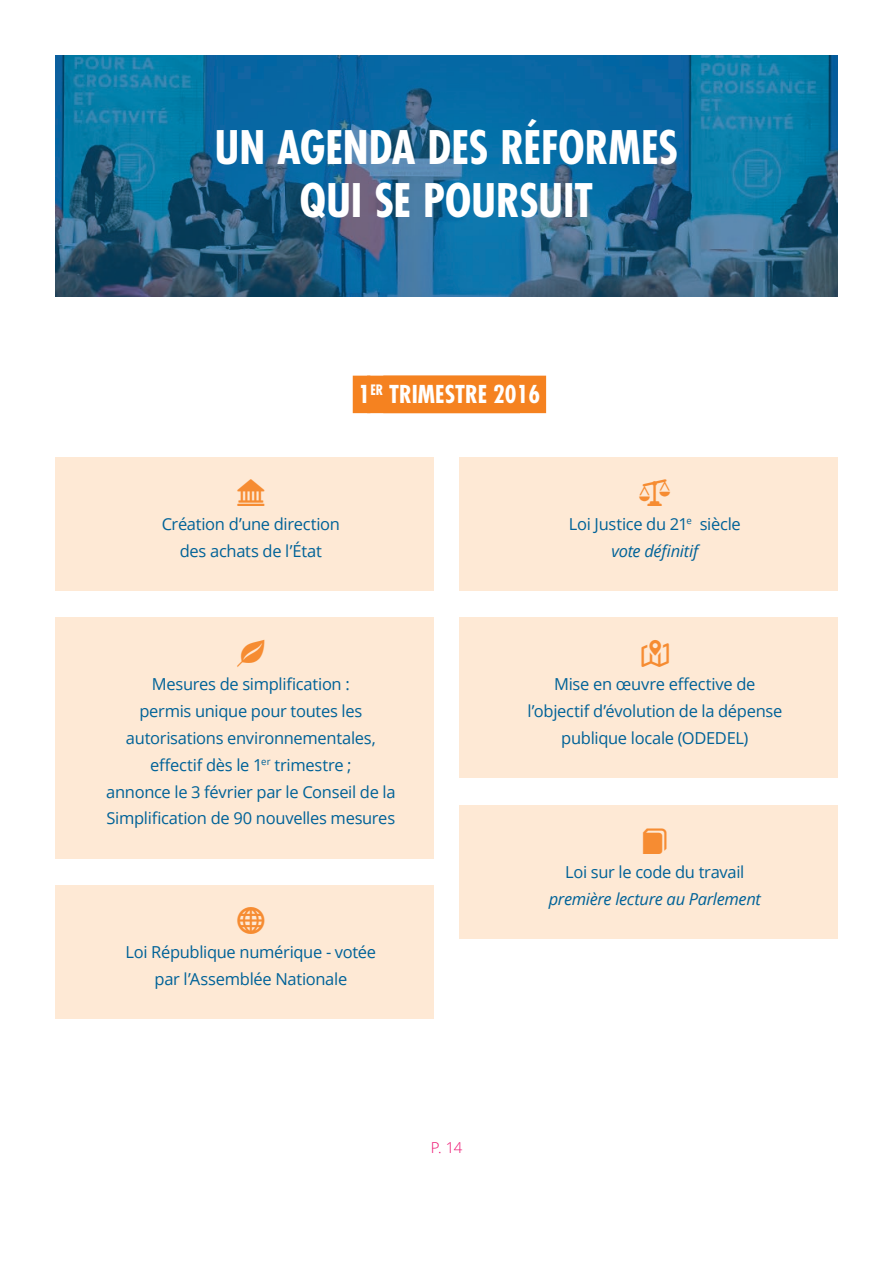
<style>
.page{position:relative;width:893px;height:1263px;background:#fff}
.page>*{position:absolute;margin:0;border:0;box-sizing:border-box;transform-origin:0 0}
.t1{font:700 condensed 45px/53.6px "Futura";color:#fff;text-align:center}
.t2{font:700 condensed 24px "Futura";color:#fff}
.t3{font:16.5px/26.8px "Open Sans";letter-spacing:-.02em;color:#006298;text-align:center}
.t4{font:italic 16.5px "Open Sans";letter-spacing:-.02em;color:#006298}
.t5{font:300 15px "Open Sans";color:#ec0a6c}
.s1{font-style:italic}
</style>
<div class="page">
<div style="left:55px;top:457px;width:379px;height:134px;background:#fee9d5"></div>
<div style="left:55px;top:885px;width:379px;height:134px;background:#fee9d5"></div>
<div style="left:459px;top:457px;width:379px;height:134px;background:#fee9d5"></div>
<div style="left:459px;top:805px;width:379px;height:134px;background:#fee9d5"></div>
<div style="left:459px;top:618px;width:379px;height:160px;background:#fee9d5"></div>
<div style="left:55px;top:618px;width:379px;height:241px;background:#fee9d5"></div>
<img style="left:55px;top:55px;width:783px;height:241px">
<div style="left:367px;top:376px;width:153px;height:37px;background:#f58220"></div>
<div style="left:353px;top:376px;width:17px;height:37px;background:#f58220"></div>
<div style="left:383px;top:376px;width:163px;height:37px;background:#f58220"></div>
<h1 class="t1" style="left:215px;top:120px;width:465px">UN AGENDA DES RÉFORMES<br>QUI SE POURSUIT</h1>
<h2 class="t2" style="left:359px;top:379px;width:183px">1 <sup>ER</sup> TRIMESTRE 2016</h2>
<p class="t3" style="left:162px;top:510px;width:180px">Création d’une direction des achats de l’État</p>
<p class="t3" style="left:569px;top:510px;width:173px">Loi Justice du 21<sup>e</sup> siècle <span class="s1">vote définitif</span></p>
<p class="t3" style="left:106px;top:671px;width:291px">Mesures de simplification :<br>permis unique pour toutes les autorisations environnementales, effectif dès le 1<sup>er</sup> trimestre ;<br>annonce le 3 février par le Conseil de la Simplification de 90 nouvelles mesures</p>
<p class="t3" style="left:126px;top:938px;width:252px">Loi République numérique - votée par l’Assemblée Nationale</p>
<p class="t5" style="left:431px;top:1137px;width:33px">P. 14</p>
<p class="t3" style="left:527px;top:671px;width:256px">Mise en œuvre effective de l’objectif d’évolution de la dépense publique locale (ODEDEL)</p>
<p class="t3" style="left:565px;top:858px;width:181px">Loi sur le code du travail</p>
<p class="t4" style="left:549px;top:887px;width:214px">première lecture au Parlement</p>
</div>
